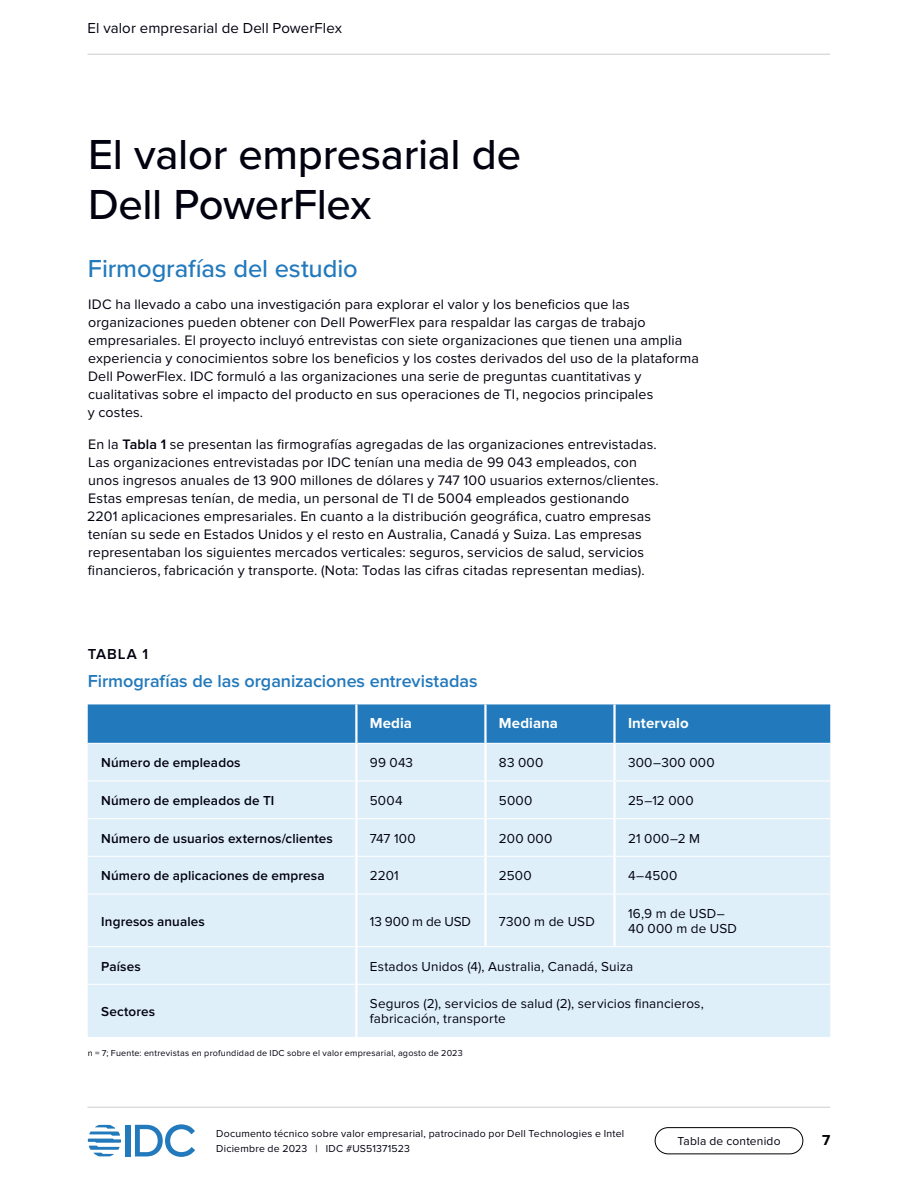
<style>
.page{position:relative;width:918px;height:1188px;background:#fff}
.page>*{position:absolute;margin:0;border:0;box-sizing:border-box;transform-origin:0 0}
.t1{font:500 43.5px/49.5px "Proxima Nova";letter-spacing:-.01em;color:#01010f}
.t2{font:500 25.5px "Proxima Nova";letter-spacing:-.005em;color:#2279bc}
.t3{font:600 18px "Proxima Nova";letter-spacing:-.005em;color:#2279bc}
.t4{font:15px "Proxima Nova";letter-spacing:.005em;color:#01010f}
.t5{font:700 15px "Proxima Nova";letter-spacing:.005em;color:#fff}
.t6{font:600 15px "Proxima Nova";letter-spacing:.065em;color:#01010f}
.t7{font:700 15px "Proxima Nova";color:#000}
.t8{font:14.25px/18px "Proxima Nova";letter-spacing:.01em;color:#01010f}
.t9{font:13.5px/15px "Proxima Nova";letter-spacing:.01em;color:#01010f}
.t10{font:600 13.5px "Proxima Nova";letter-spacing:.01em;color:#01010f}
.t11{font:12px "Proxima Nova";letter-spacing:.015em;color:#01010f}
.t12{font:10.5px/15px "Proxima Nova";letter-spacing:.02em;color:#01010f}
.t13{font:9px "Proxima Nova";letter-spacing:.025em;color:#01010f}
.s1{font-weight:600}
</style>
<div class="page">
<div style="left:126px;top:1125px;width:5px;height:31px;background:#2279bc"></div>
<svg style="left:135px;top:1124px;width:60px;height:33px"></svg>
<svg style="left:88px;top:1125px;width:33px;height:31px"></svg>
<div style="left:655px;top:1127px;width:148px;height:27px;border:1px solid #000;border-radius:13px"></div>
<hr style="left:87px;top:54px;width:743px;height:1px;background:#ccc">
<hr style="left:87px;top:1107px;width:743px;height:1px;background:#ccc">
<div style="left:88px;top:704px;width:742px;height:39px;background:#2279bc"></div>
<div style="left:88px;top:744px;width:742px;height:293px;background:#dfeffa"></div>
<hr style="left:88px;top:781px;width:267px;height:1px;background:#fff">
<hr style="left:358px;top:781px;width:126px;height:1px;background:#fff">
<hr style="left:487px;top:781px;width:128px;height:1px;background:#fff">
<hr style="left:615px;top:781px;width:215px;height:1px;background:#fff">
<hr style="left:88px;top:818px;width:267px;height:1px;background:#fff">
<hr style="left:358px;top:818px;width:126px;height:1px;background:#fff">
<hr style="left:487px;top:818px;width:128px;height:1px;background:#fff">
<hr style="left:615px;top:818px;width:215px;height:1px;background:#fff">
<hr style="left:613px;top:781px;width:3px;height:37px;background:#fff">
<hr style="left:613px;top:744px;width:3px;height:37px;background:#fff">
<hr style="left:613px;top:819px;width:3px;height:37px;background:#fff">
<hr style="left:613px;top:857px;width:3px;height:37px;background:#fff">
<hr style="left:613px;top:894px;width:3px;height:52px;background:#fff">
<hr style="left:88px;top:856px;width:267px;height:1px;background:#fff">
<hr style="left:358px;top:856px;width:126px;height:1px;background:#fff">
<hr style="left:487px;top:856px;width:128px;height:1px;background:#fff">
<hr style="left:615px;top:856px;width:215px;height:1px;background:#fff">
<hr style="left:88px;top:894px;width:267px;height:1px;background:#fff">
<hr style="left:358px;top:894px;width:126px;height:1px;background:#fff">
<hr style="left:487px;top:894px;width:128px;height:1px;background:#fff">
<hr style="left:615px;top:894px;width:215px;height:1px;background:#fff">
<hr style="left:88px;top:946px;width:268px;height:1px;background:#fff">
<hr style="left:88px;top:984px;width:268px;height:1px;background:#fff">
<hr style="left:355px;top:744px;width:3px;height:37px;background:#fff">
<hr style="left:484px;top:744px;width:3px;height:37px;background:#fff">
<hr style="left:355px;top:781px;width:3px;height:38px;background:#fff">
<hr style="left:484px;top:781px;width:3px;height:38px;background:#fff">
<hr style="left:355px;top:819px;width:3px;height:37px;background:#fff">
<hr style="left:484px;top:819px;width:3px;height:37px;background:#fff">
<hr style="left:355px;top:856px;width:3px;height:38px;background:#fff">
<hr style="left:484px;top:856px;width:3px;height:38px;background:#fff">
<hr style="left:355px;top:894px;width:3px;height:52px;background:#fff">
<hr style="left:484px;top:894px;width:3px;height:52px;background:#fff">
<hr style="left:355px;top:704px;width:3px;height:39px;background:#fff">
<hr style="left:484px;top:704px;width:3px;height:39px;background:#fff">
<hr style="left:613px;top:704px;width:3px;height:39px;background:#fff">
<hr style="left:356px;top:946px;width:129px;height:1px;background:#fff">
<hr style="left:485px;top:946px;width:130px;height:1px;background:#fff">
<hr style="left:615px;top:946px;width:215px;height:1px;background:#fff">
<hr style="left:355px;top:947px;width:3px;height:37px;background:#fff">
<hr style="left:356px;top:984px;width:129px;height:1px;background:#fff">
<hr style="left:485px;top:984px;width:130px;height:1px;background:#fff">
<hr style="left:615px;top:984px;width:215px;height:1px;background:#fff">
<hr style="left:355px;top:985px;width:3px;height:52px;background:#fff">
<p class="t4" style="left:87px;top:19px;width:256px">El valor empresarial de Dell PowerFlex</p>
<h1 class="t1" style="left:88px;top:131px;width:435px">El valor empresarial de<br>Dell PowerFlex</h1>
<h2 class="t2" style="left:88px;top:254px;width:271px">Firmografías del estudio</h2>
<p class="t8" style="left:88px;top:296px;width:612px">IDC ha llevado a cabo una investigación para explorar el valor y los beneficios que las organizaciones pueden obtener con Dell PowerFlex para respaldar las cargas de trabajo empresariales. El proyecto incluyó entrevistas con siete organizaciones que tienen una amplia experiencia y conocimientos sobre los beneficios y los costes derivados del uso de la plataforma Dell PowerFlex. IDC formuló a las organizaciones una serie de preguntas cuantitativas y cualitativas sobre el impacto del producto en sus operaciones de TI, negocios principales<br>y costes.</p>
<p class="t8" style="left:87px;top:436px;width:573px">En la <span class="s1">Tabla 1</span> se presentan las firmografías agregadas de las organizaciones entrevistadas.<br>Las organizaciones entrevistadas por IDC tenían una media de 99 043 empleados, con unos ingresos anuales de 13 900 millones de dólares y 747 100 usuarios externos/clientes.<br>Estas empresas tenían, de media, un personal de TI de 5004 empleados gestionando 2201 aplicaciones empresariales. En cuanto a la distribución geográfica, cuatro empresas tenían su sede en Estados Unidos y el resto en Australia, Canadá y Suiza. Las empresas representaban los siguientes mercados verticales: seguros, servicios de salud, servicios financieros, fabricación y transporte. (Nota: Todas las cifras citadas representan medias).</p>
<p class="t6" style="left:88px;top:645px;width:62px">TABLA 1</p>
<p class="t3" style="left:88px;top:670px;width:391px">Firmografías de las organizaciones entrevistadas</p>
<p class="t5" style="left:370px;top:715px;width:44px">Media</p>
<p class="t5" style="left:499px;top:715px;width:61px">Mediana</p>
<p class="t5" style="left:628px;top:715px;width:62px">Intervalo</p>
<p class="t10" style="left:101px;top:755px;width:141px">Número de empleados</p>
<p class="t9" style="left:370px;top:756px;width:45px">99 043</p>
<p class="t9" style="left:499px;top:756px;width:46px">83 000</p>
<p class="t9" style="left:628px;top:756px;width:88px">300–300 000</p>
<p class="t10" style="left:101px;top:793px;width:175px">Número de empleados de TI</p>
<p class="t9" style="left:370px;top:793px;width:34px">5004</p>
<p class="t9" style="left:499px;top:793px;width:35px">5000</p>
<p class="t9" style="left:628px;top:793px;width:67px">25–12 000</p>
<p class="t10" style="left:101px;top:831px;width:233px">Número de usuarios externos/clientes</p>
<p class="t9" style="left:370px;top:831px;width:47px">747 100</p>
<p class="t9" style="left:499px;top:831px;width:55px">200 000</p>
<p class="t9" style="left:628px;top:831px;width:74px">21 000–2 M</p>
<p class="t10" style="left:101px;top:868px;width:225px">Número de aplicaciones de empresa</p>
<p class="t9" style="left:370px;top:869px;width:30px">2201</p>
<p class="t9" style="left:499px;top:869px;width:34px">2500</p>
<p class="t9" style="left:628px;top:869px;width:51px">4–4500</p>
<p class="t10" style="left:101px;top:913px;width:105px">Ingresos anuales</p>
<p class="t9" style="left:370px;top:914px;width:103px">13 900 m de USD</p>
<p class="t9" style="left:499px;top:914px;width:97px">7300 m de USD</p>
<p class="t9" style="left:628px;top:906px;width:110px">16,9 m de USD–<br>40 000 m de USD</p>
<p class="t10" style="left:101px;top:959px;width:41px">Países</p>
<p class="t9" style="left:370px;top:959px;width:265px">Estados Unidos (4), Australia, Canadá, Suiza</p>
<p class="t10" style="left:101px;top:1004px;width:55px">Sectores</p>
<p class="t9" style="left:370px;top:997px;width:335px">Seguros (2), servicios de salud (2), servicios financieros, fabricación, transporte</p>
<p class="t13" style="left:88px;top:1048px;width:376px">n = 7; Fuente: entrevistas en profundidad de IDC sobre el valor empresarial, agosto de 2023</p>
<p class="t12" style="left:216px;top:1127px;width:409px">Documento técnico sobre valor empresarial, patrocinado por Dell Technologies e Intel<br>Diciembre de 2023 | IDC #US51371523</p>
<p class="t11" style="left:677px;top:1134px;width:105px">Tabla de contenido</p>
<p class="t7" style="left:822px;top:1132px;width:10px">7</p>
</div>
